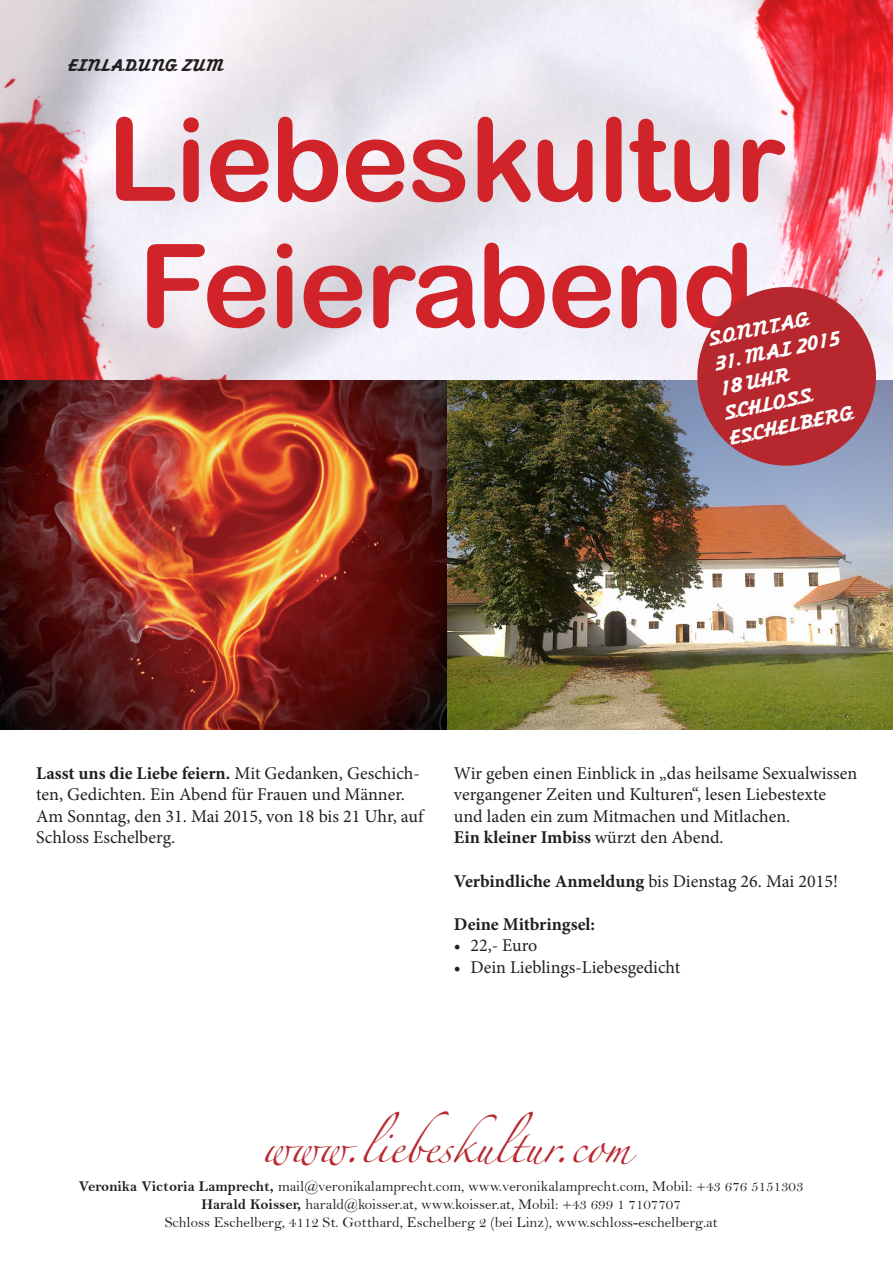
<style>
.page{position:relative;width:893px;height:1263px;background:#fff}
.page>*{position:absolute;margin:0;border:0;box-sizing:border-box;transform-origin:0 0}
.t1{font:115.5px "Arial Rounded MT Bold";letter-spacing:-.015em;color:#d1232a}
.t2{font:30px "Zapfino";color:#b7282e}
.t3{font:21px "Aerospace";color:#fff}
.t4{font:18px/21.6px "Minion Pro";color:#231f20}
.t5{font:700 18px "Minion Pro";color:#231f20}
.t6{font:18px "Aerospace";color:#231f20}
.t7{font:15px "Bell";color:#231f20}
.s1{font-weight:700}
.s2{font-weight:400}
.s3{font-family:"Bell MT Bold"}
</style>
<div class="page">
<img style="left:0;top:0;width:893px;height:381px">
<img style="left:446px;top:381px;width:447px;height:348px">
<img style="left:0;top:381px;width:446px;height:348px">
<div style="left:697px;top:287px;width:179px;height:179px;background:#b7282e;border-radius:50%"></div>
<p class="t6" style="left:68px;top:55px;width:157px">EINLADUNG ZUM</p>
<p class="t1" style="left:107px;top:92px;width:680px">Liebeskultur</p>
<p class="t1" style="left:138px;top:218px;width:617px">Feierabend</p>
<p class="t3" style="left:706px;top:328px;width:104px;rotate:-12deg">SONNTAG</p>
<p class="t3" style="left:711px;top:352px;width:129px;rotate:-12deg">31. MAI 2015</p>
<p class="t3" style="left:716px;top:377px;width:73px;rotate:-12deg">18 UHR</p>
<p class="t3" style="left:721px;top:402px;width:92px;rotate:-12deg">SCHLOSS</p>
<p class="t3" style="left:727px;top:426px;width:128px;rotate:-12deg">ESCHELBERG</p>
<p class="t4" style="left:36px;top:762px;width:385px"><span class="s1">Lasst uns die Liebe feiern.</span> Mit Gedanken, Geschich&shy;ten, Gedichten. Ein Abend für Frauen und Männer.</p>
<p class="t4" style="left:36px;top:805px;width:389px">Am Sonntag, den 31. Mai 2015, von 18 bis 21 Uhr, auf<br>Schloss Eschelberg.</p>
<p class="t4" style="left:454px;top:762px;width:405px">Wir geben einen Einblick in „das heilsame Sexualwissen vergangener Zeiten und Kulturen“, lesen Liebestexte</p>
<p class="t4" style="left:454px;top:805px;width:338px">und laden ein zum Mitmachen und Mitlachen.</p>
<p class="t5" style="left:454px;top:825px;width:271px">Ein kleiner Imbiss <span class="s2">würzt den Abend.</span></p>
<p class="t4" style="left:454px;top:870px;width:386px"><span class="s1">Verbindliche Anmeldung</span> bis Dienstag 26. Mai 2015!</p>
<p class="t5" style="left:454px;top:911px;width:143px">Deine Mitbringsel:</p>
<p class="t4" style="left:454px;top:935px;width:85px">• 22,- Euro</p>
<p class="t4" style="left:454px;top:956px;width:228px">• Dein Lieblings-Liebesgedicht</p>
<p class="t2" style="left:262px;top:1134px;width:370px">www.liebeskultur.com</p>
<p class="t7" style="left:79px;top:1177px;width:726px"><span class="s3">Veronika Victoria Lamprecht,</span> mail@veronikalamprecht.com, www.veronikalamprecht.com, Mobil: +43 676 5151303</p>
<p class="t7" style="left:202px;top:1195px;width:481px"><span class="s3">Harald Koisser,</span> harald@koisser.at, www.koisser.at, Mobil: +43 699 1 7107707</p>
<p class="t7" style="left:165px;top:1213px;width:554px">Schloss Eschelberg, 4112 St. Gotthard, Eschelberg 2 (bei Linz), www.schloss-eschelberg.at</p>
</div>
